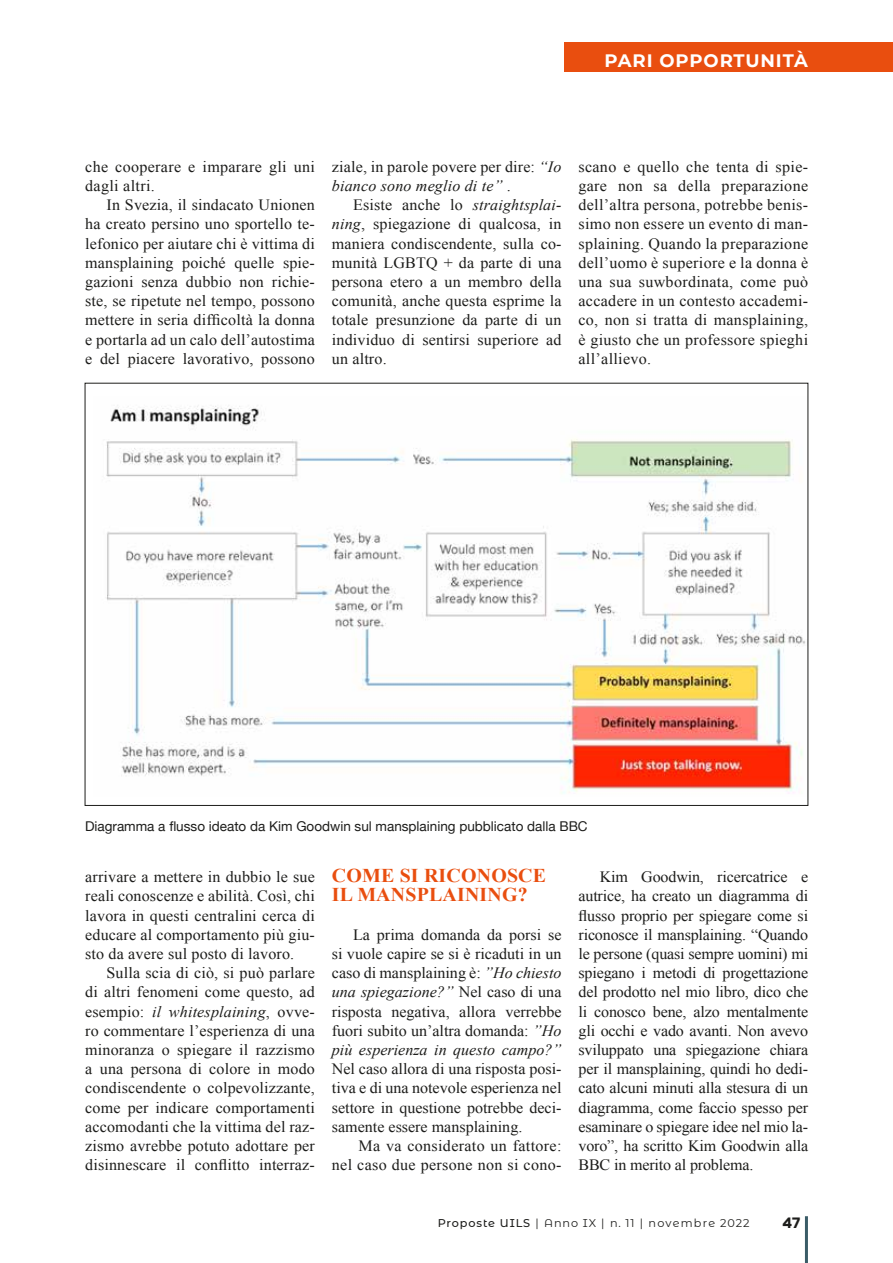
<style>
.page{position:relative;width:893px;height:1263px;background:#fff}
.page>*{position:absolute;margin:0;border:0;box-sizing:border-box;transform-origin:0 0}
.t1{font:700 19.5px/19.2px "Times New Roman";letter-spacing:.01em;color:#e94e0f}
.t2{font:700 18px "Montserrat";letter-spacing:.05em;color:#fff}
.t3{font:15.75px/19.2px "Times New Roman";letter-spacing:.01em;color:#1d1d1b;text-align:justify}
.t4{font:700 15px "Mazzard H";color:#1d1d1b}
.t5{font:13.5px "Helvetica Neue";color:#1d1d1b}
.t6{font:11.25px "Montserrat Alternates";letter-spacing:.08em;color:#1d1d1b}
.s1{font-style:italic}
.s2{font-weight:500}
</style>
<div class="page">
<hr style="left:805px;top:1216px;width:3px;height:47px;background:#3a5c67">
<div style="left:564px;top:43px;width:329px;height:29px;background:#e94e0f"></div>
<img style="left:106px;top:405px;width:700px;height:389px">
<p class="t2" style="left:605px;top:47px;width:205px">PARI OPPORTUNITÀ</p>
<p class="t3" style="left:85px;top:157px;width:231px">che cooperare e imparare gli uni dagli altri.</p>
<p class="t3" style="left:85px;top:195px;width:231px;text-indent:21px">In Svezia, il sindacato Unionen ha creato persino uno sportello te&shy;lefonico per aiutare chi è vittima di mansplaining poiché quelle spie&shy;gazioni senza dubbio non richie&shy;ste, se ripetute nel tempo, possono mettere in seria difficoltà la donna e portarla ad un calo dell’autostima e del piacere lavorativo, possono</p>
<p class="t3" style="left:332px;top:157px;width:231px">ziale, in parole povere per dire: <span class="s1">“Io bianco sono meglio di te”</span> .</p>
<p class="t3" style="left:332px;top:195px;width:231px;text-indent:21px">Esiste anche lo <span class="s1">straightsplai&shy;ning</span>, spiegazione di qualcosa, in maniera condiscendente, sulla co&shy;munità LGBTQ + da parte di una persona etero a un membro della comunità, anche questa esprime la totale presunzione da parte di un individuo di sentirsi superiore ad un altro.</p>
<p class="t3" style="left:578px;top:157px;width:231px">scano e quello che tenta di spie&shy;gare non sa della preparazione dell’altra persona, potrebbe benis&shy;simo non essere un evento di man&shy;splaining. Quando la preparazione dell’uomo è superiore e la donna è una sua suwbordinata, come può accadere in un contesto accademi&shy;co, non si tratta di mansplaining, è giusto che un professore spieghi all’allievo.</p>
<p class="t5" style="left:85px;top:816px;width:504px">Diagramma a flusso ideato da Kim Goodwin sul mansplaining pubblicato dalla BBC</p>
<p class="t3" style="left:85px;top:867px;width:231px">arrivare a mettere in dubbio le sue reali conoscenze e abilità. Così, chi lavora in questi centralini cerca di educare al comportamento più giu&shy;sto da avere sul posto di lavoro.</p>
<p class="t3" style="left:85px;top:963px;width:231px;text-indent:21px">Sulla scia di ciò, si può parlare di altri fenomeni come questo, ad esempio: <span class="s1">il whitesplaining</span>, ovve&shy;ro commentare l’esperienza di una minoranza o spiegare il razzismo a una persona di colore in modo condiscendente o colpevolizzante, come per indicare comportamenti accomodanti che la vittima del raz&shy;zismo avrebbe potuto adottare per disinnescare il conflitto interraz-</p>
<p class="t1" style="left:332px;top:866px;width:216px">COME SI RICONOSCE<br>IL MANSPLAINING?</p>
<p class="t3" style="left:332px;top:925px;width:231px;text-indent:21px">La prima domanda da porsi se si vuole capire se si è ricaduti in un caso di mansplaining è: <span class="s1">”Ho chiesto una spiegazione?”</span> Nel caso di una risposta negativa, allora verrebbe fuori subito un’altra domanda: <span class="s1">”Ho più esperienza in questo campo?”</span></p>
<p class="t3" style="left:332px;top:1059px;width:231px">Nel caso allora di una risposta posi&shy;tiva e di una notevole esperienza nel settore in questione potrebbe deci&shy;samente essere mansplaining.</p>
<p class="t3" style="left:332px;top:1136px;width:231px;text-align:right">Ma va considerato un fattore:<br>nel caso due persone non si cono-</p>
<p class="t3" style="left:578px;top:867px;width:231px;text-indent:21px">Kim Goodwin, ricercatrice e autrice, ha creato un diagramma di flusso proprio per spiegare come si riconosce il mansplaining. “Quando le persone (quasi sempre uomini) mi spiegano i metodi di progettazione del prodotto nel mio libro, dico che li conosco bene, alzo mentalmente gli occhi e vado avanti. Non avevo sviluppato una spiegazione chiara per il mansplaining, quindi ho dedi&shy;cato alcuni minuti alla stesura di un diagramma, come faccio spesso per esaminare o spiegare idee nel mio la&shy;voro”, ha scritto Kim Goodwin alla BBC in merito al problema.</p>
<p class="t6" style="left:438px;top:1215px;width:313px"><span class="s2">Proposte UILS</span> | Anno IX | n. 11 | novembre 2022</p>
<p class="t4" style="left:783px;top:1212px;width:19px">47</p>
</div>
